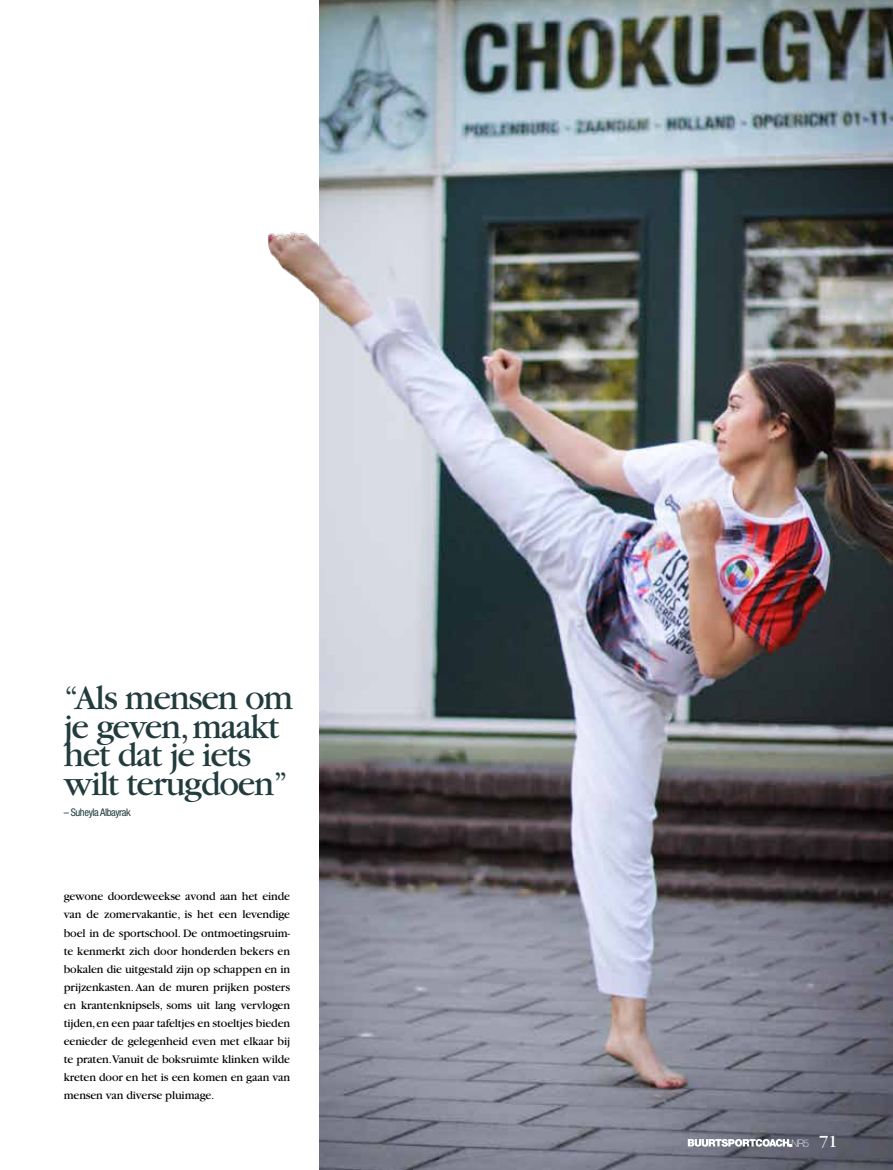
<style>
.page{position:relative;width:893px;height:1170px;background:#fff}
.page>*{position:absolute;margin:0;border:0;box-sizing:border-box;transform-origin:0 0}
.t1{font:36px/28.5px "Garamond";letter-spacing:-.035em;color:#223b3d}
.t2{font:12px/18px "Garamond";letter-spacing:-.01em;color:#000;text-align:justify}
.t3{font:condensed 10.5px "Helvetica Neue LT Std";letter-spacing:-.04em;color:#223b3d}
.t4{font:100 10.35px "Helvetica Neue LT Std";color:#fff}
.s1{font-family:"Garamond";font-weight:400;font-size:18px}
</style>
<div class="page">
<img style="left:268px;top:0;width:52px;height:1169px">
<img style="left:320px;top:0;width:573px;height:1169px">
<svg style="left:688px;top:1138px;width:104px;height:8px"></svg>
<h1 class="t1" style="left:64px;top:684px;width:231px">“Als mensen om je geven, maakt het dat je iets wilt terugdoen”</h1>
<p class="t3" style="left:64px;top:806px;width:69px">– Suheyla Albayrak</p>
<p class="t2" style="left:64px;top:887px;width:228px">gewone doordeweekse avond aan het einde van de zomervakantie, is het een levendige boel in de sportschool. De ontmoetingsruim&shy;te kenmerkt zich door honderden bekers en bokalen die uitgestald zijn op schappen en in prijzenkasten. Aan de muren prijken posters en krantenknipsels, soms uit lang vervlogen tijden, en een paar tafeltjes en stoeltjes bieden eenieder de gelegenheid even met elkaar bij te praten.Vanuit de boksruimte klinken wilde kreten door en het is een komen en gaan van mensen van diverse pluimage.</p>
<p class="t4" style="left:792px;top:1136px;width:48px">NR5 <span class="s1">71</span></p>
</div>
